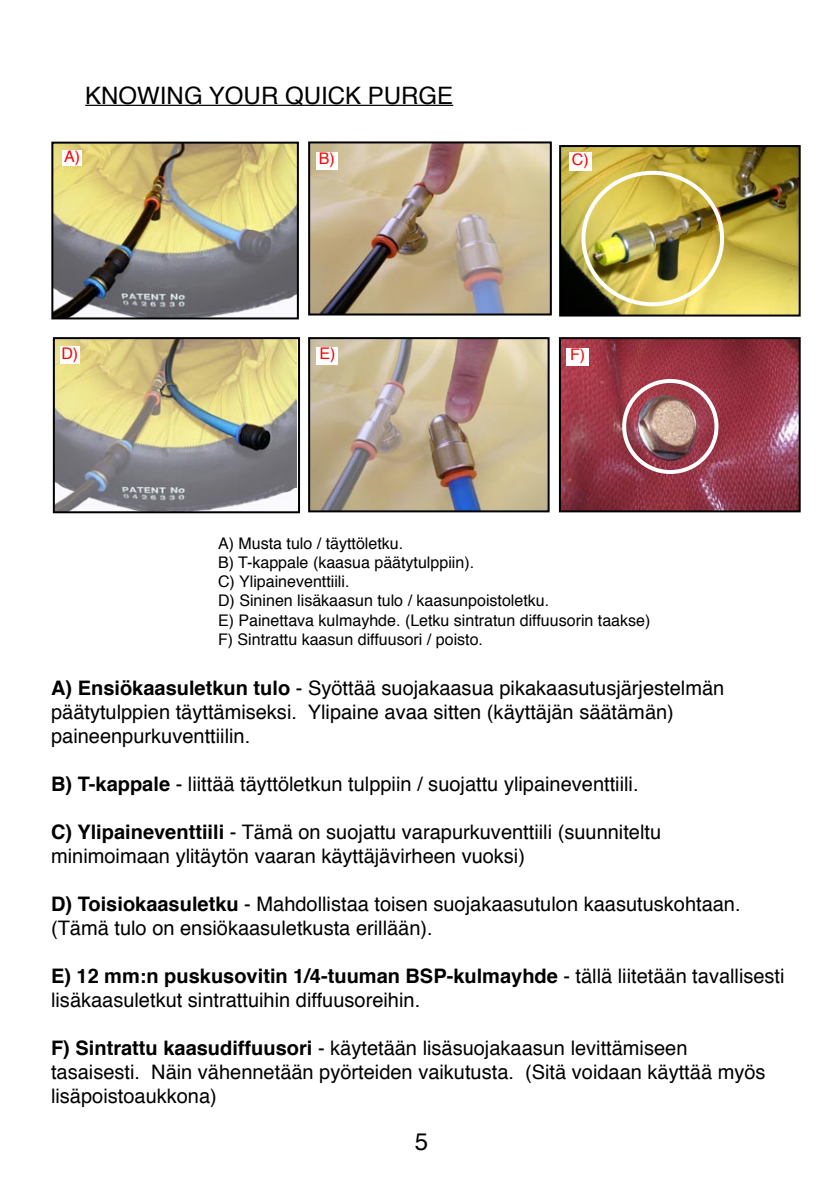
<style>
.page{position:relative;width:840px;height:1191px;background:#fff}
.page>*{position:absolute;margin:0;border:0;box-sizing:border-box;transform-origin:0 0}
.t1{font:24px "Helvetica";color:#000}
.t2{font:20px/24px "Helvetica";color:#000}
.t3{font:16px/19.2px "Helvetica";color:#000}
.t4{font:16px "Helvetica";color:#f00}
.s1{font-weight:700}
</style>
<div class="page">
<hr style="left:85px;top:105px;width:368px;height:1px;background:#000">
<img style="left:54px;top:145px;width:242px;height:171px">
<div style="left:51px;top:142px;width:248px;height:177px;border:2px solid #000"></div>
<div style="left:62px;top:150px;width:20px;height:16px;background:#fff"></div>
<img style="left:311px;top:144px;width:237px;height:168px">
<div style="left:308px;top:141px;width:243px;height:174px;border:2px solid #000"></div>
<div style="left:316px;top:152px;width:21px;height:18px;background:#fff"></div>
<img style="left:56px;top:340px;width:240px;height:170px">
<div style="left:53px;top:337px;width:247px;height:176px;border:2px solid #000"></div>
<div style="left:60px;top:346px;width:19px;height:17px;background:#fff"></div>
<img style="left:311px;top:340px;width:235px;height:169px">
<div style="left:308px;top:337px;width:241px;height:175px;border:2px solid #000"></div>
<div style="left:316px;top:347px;width:22px;height:17px;background:#fff"></div>
<img style="left:561px;top:340px;width:236px;height:169px">
<div style="left:558px;top:337px;width:242px;height:175px;border:2px solid #000"></div>
<div style="left:566px;top:348px;width:22px;height:18px;background:#fff"></div>
<div style="left:621px;top:379px;width:97px;height:95px;border:4px solid #fff;border-radius:50%"></div>
<img style="left:562px;top:148px;width:235px;height:165px">
<div style="left:559px;top:145px;width:241px;height:171px;border:2px solid #000"></div>
<div style="left:568px;top:152px;width:23px;height:19px;background:#fff"></div>
<div style="left:581px;top:171px;width:142px;height:135px;border:4px solid #fff;border-radius:50%"></div>
<p class="t1" style="left:85px;top:75px;width:369px">KNOWING YOUR QUICK PURGE</p>
<p class="t4" style="left:64px;top:143px;width:17px">A)</p>
<p class="t4" style="left:319px;top:145px;width:17px">B)</p>
<p class="t4" style="left:571px;top:145px;width:18px">C)</p>
<p class="t4" style="left:61px;top:339px;width:18px">D)</p>
<p class="t4" style="left:319px;top:340px;width:17px">E)</p>
<p class="t4" style="left:569px;top:341px;width:17px">F)</p>
<p class="t3" style="left:218px;top:533px;width:433px">A) Musta tulo / täyttöletku.<br>B) T-kappale (kaasua päätytulppiin).<br>C) Ylipaineventtiili.<br>D) Sininen lisäkaasun tulo / kaasunpoistoletku.<br>E) Painettava kulmayhde. (Letku sintratun diffuusorin taakse)<br>F) Sintrattu kaasun diffuusori / poisto.</p>
<p class="t2" style="left:51px;top:675px;width:674px"><span class="s1">A) Ensiökaasuletkun tulo</span> - Syöttää suojakaasua pikakaasutusjärjestelmän päätytulppien täyttämiseksi. Ylipaine avaa sitten (käyttäjän säätämän) paineenpurkuventtiilin.</p>
<p class="t2" style="left:51px;top:771px;width:588px"><span class="s1">B) T-kappale</span> - liittää täyttöletkun tulppiin / suojattu ylipaineventtiili.</p>
<p class="t2" style="left:51px;top:819px;width:611px"><span class="s1">C) Ylipaineventtiili</span> - Tämä on suojattu varapurkuventtiili (suunniteltu minimoimaan ylitäytön vaaran käyttäjävirheen vuoksi)</p>
<p class="t2" style="left:51px;top:891px;width:690px"><span class="s1">D) Toisiokaasuletku</span> - Mahdollistaa toisen suojakaasutulon kaasutuskohtaan. (Tämä tulo on ensiökaasuletkusta erillään).</p>
<p class="t2" style="left:51px;top:963px;width:734px"><span class="s1">E) 12 mm:n puskusovitin 1/4-tuuman BSP-kulmayhde</span> - tällä liitetään tavallisesti lisäkaasuletkut sintrattuihin diffuusoreihin.</p>
<p class="t2" style="left:51px;top:1035px;width:715px"><span class="s1">F) Sintrattu kaasudiffuusori</span> - käytetään lisäsuojakaasun levittämiseen tasaisesti. Näin vähennetään pyörteiden vaikutusta. (Sitä voidaan käyttää myös lisäpoistoaukkona)</p>
<p class="t1" style="left:414px;top:1121px;width:15px">5</p>
</div>
